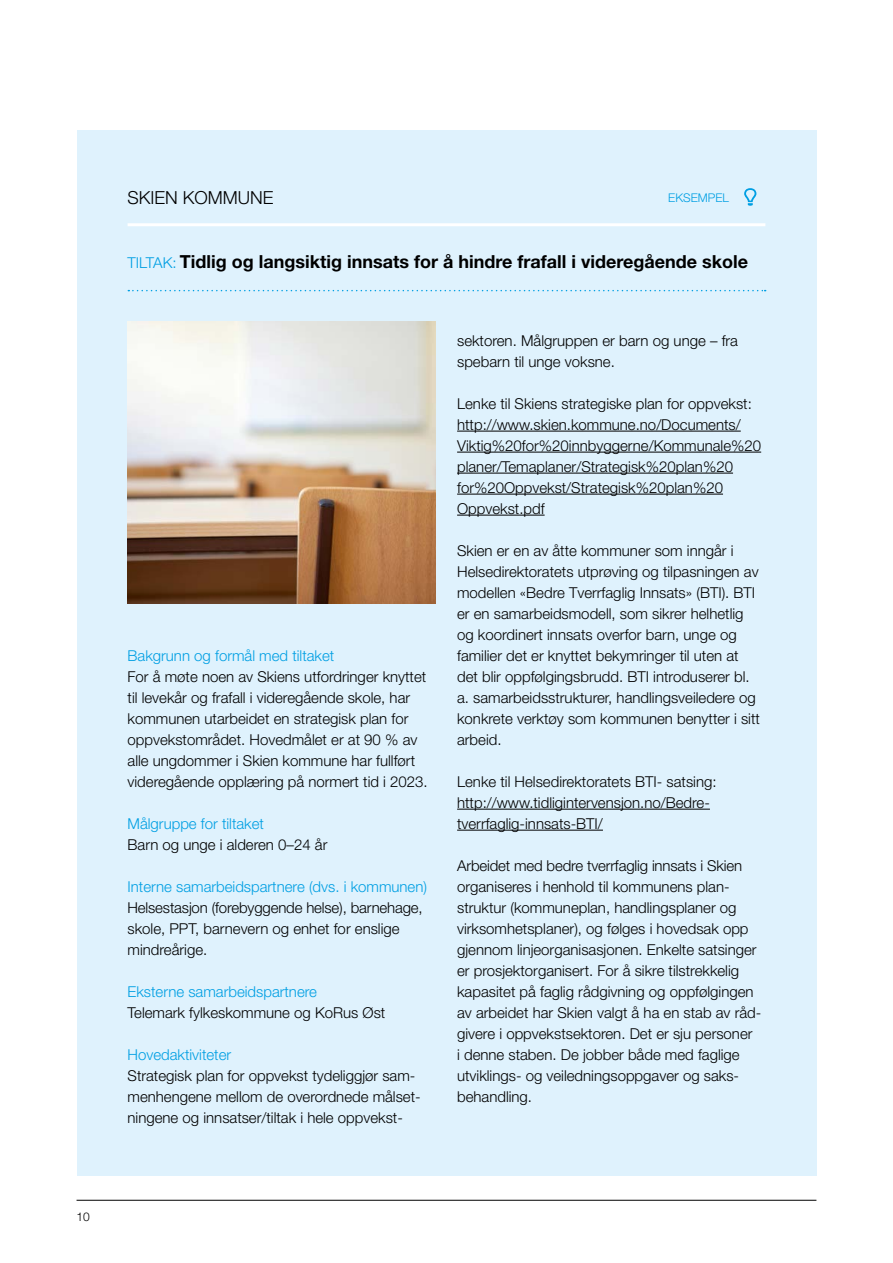
<style>
.page{position:relative;width:893px;height:1263px;background:#fff}
.page>*{position:absolute;margin:0;border:0;box-sizing:border-box;transform-origin:0 0}
.t1{font:700 18px "Helvetica Neue";color:#000}
.t2{font:300 18px "Helvetica Neue";color:#000}
.t3{font:300 15px/21px "Helvetica Neue";color:#000}
.t4{font:300 15px "Helvetica Neue";color:#009fe3}
.t5{font:300 12px "Helvetica Neue";color:#009fe3}
.t6{font:300 12px "Helvetica Neue";color:#000}
.s1{font-weight:300;font-size:15px;color:#009fe3}
</style>
<div class="page">
<hr style="left:77px;top:1200px;width:739px;height:1px;background:#000">
<div style="left:77px;top:130px;width:739px;height:1046px;background:#dff2fd"></div>
<hr style="left:128px;top:223px;width:637px;height:3px;background:#fff">
<svg style="left:128px;top:290px;width:638px;height:1px"></svg>
<svg style="left:744px;top:188px;width:13px;height:18px"></svg>
<img style="left:127px;top:321px;width:309px;height:283px">
<hr style="left:457px;top:431px;width:284px;height:1px;background:#000">
<hr style="left:457px;top:452px;width:304px;height:1px;background:#000">
<hr style="left:457px;top:473px;width:276px;height:1px;background:#000">
<hr style="left:457px;top:494px;width:266px;height:1px;background:#000">
<hr style="left:457px;top:515px;width:88px;height:1px;background:#000">
<hr style="left:457px;top:809px;width:253px;height:1px;background:#000">
<hr style="left:457px;top:830px;width:146px;height:1px;background:#000">
<p class="t6" style="left:77px;top:1210px;width:15px">10</p>
<p class="t2" style="left:128px;top:187px;width:148px">SKIEN KOMMUNE</p>
<p class="t5" style="left:668px;top:190px;width:62px">EKSEMPEL</p>
<p class="t1" style="left:128px;top:251px;width:622px"><span class="s1">TILTAK:</span> Tidlig og langsiktig innsats for å hindre frafall i videregående skole</p>
<p class="t4" style="left:128px;top:646px;width:208px">Bakgrunn og formål med tiltaket</p>
<p class="t3" style="left:128px;top:665px;width:302px">For å møte noen av Skiens utfordringer knyttet til levekår og frafall i videregående skole, har kommunen utarbeidet en strategisk plan for oppvekstområdet. Hovedmålet er at 90 % av alle ungdommer i Skien kommune har fullført videregående opplæring på normert tid i 2023.</p>
<p class="t4" style="left:128px;top:814px;width:138px">Målgruppe for tiltaket</p>
<p class="t3" style="left:128px;top:833px;width:201px">Barn og unge i alderen 0–24 år</p>
<p class="t4" style="left:128px;top:877px;width:301px">Interne samarbeidspartnere (dvs. i kommunen)</p>
<p class="t3" style="left:128px;top:896px;width:297px">Helsestasjon (forebyggende helse), barnehage, skole, PPT, barnevern og enhet for enslige mindreårige.</p>
<p class="t4" style="left:128px;top:982px;width:191px">Eksterne samarbeidspartnere</p>
<p class="t3" style="left:128px;top:1001px;width:259px">Telemark fylkeskommune og KoRus Øst</p>
<p class="t4" style="left:128px;top:1045px;width:105px">Hovedaktiviteter</p>
<p class="t3" style="left:128px;top:1064px;width:295px">Strategisk plan for oppvekst tydeliggjør sam&shy;menhengene mellom de overordnede målset&shy;ningene og innsatser/tiltak i hele oppvekst-</p>
<p class="t3" style="left:457px;top:329px;width:282px">sektoren. Målgruppen er barn og unge – fra spebarn til unge voksne.</p>
<p class="t3" style="left:457px;top:392px;width:306px">Lenke til Skiens strategiske plan for oppvekst: http://www.skien.kommune.no/Documents/ Viktig%20for%20innbyggerne/Kommunale%20 planer/Temaplaner/Strategisk%20plan%20 for%20Oppvekst/Strategisk%20plan%20<br>Oppvekst.pdf</p>
<p class="t3" style="left:457px;top:539px;width:304px">Skien er en av åtte kommuner som inngår i Helsedirektoratets utprøving og tilpasningen av modellen «Bedre Tverrfaglig Innsats» (BTI). BTI er en samarbeidsmodell, som sikrer helhetlig og koordinert innsats overfor barn, unge og familier det er knyttet bekymringer til uten at det blir oppfølgingsbrudd. BTI introduserer bl. a. samarbeidsstrukturer, handlingsveiledere og konkrete verktøy som kommunen benytter i sitt arbeid.</p>
<p class="t3" style="left:457px;top:770px;width:261px">Lenke til Helsedirektoratets BTI- satsing: http://www.tidligintervensjon.no/Bedre&shy;tverrfaglig-innsats-BTI/</p>
<p class="t3" style="left:457px;top:854px;width:306px">Arbeidet med bedre tverrfaglig innsats i Skien organiseres i henhold til kommunens plan&shy;struktur (kommuneplan, handlingsplaner og virksomhetsplaner), og følges i hovedsak opp gjennom linjeorganisasjonen. Enkelte satsinger er prosjektorganisert. For å sikre tilstrekkelig kapasitet på faglig rådgivning og oppfølgingen av arbeidet har Skien valgt å ha en stab av råd&shy;givere i oppvekstsektoren. Det er sju personer<br>i denne staben. De jobber både med faglige utviklings- og veiledningsoppgaver og saks&shy;behandling.</p>
</div>
